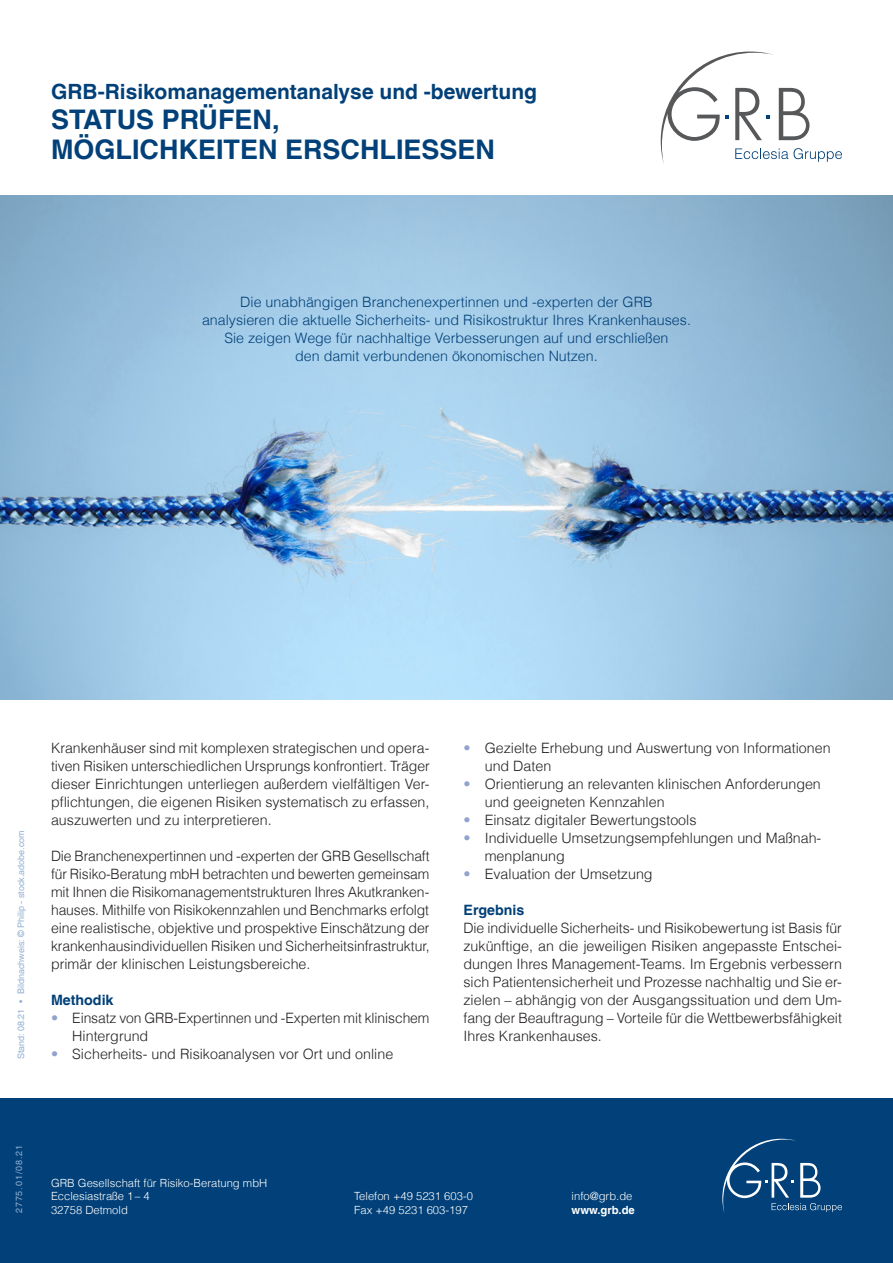
<style>
.page{position:relative;width:893px;height:1263px;background:#fff}
.page>*{position:absolute;margin:0;border:0;box-sizing:border-box;transform-origin:0 0}
.t1{font:700 27px "Helvetica LT";color:#014078}
.t2{font:700 21px "Helvetica LT";color:#014078}
.fließtext_schwarz{font:300 14.25px/18px "Helvetica LT";color:#231f20}
.t3{font:300 14.25px "Helvetica LT";color:#014078}
.Zwischenüberschrift{font:700 14.25px "Helvetica LT";color:#014078}
.Absatzformat_1{font:300 11.25px "Helvetica LT";color:#fff}
.Absatzformat_1-2{font:700 11.25px "Helvetica LT";color:#fff}
.t4{font:9px "Helvetica LT";color:#91afd2}
.t5{font:9px "Helvetica LT";letter-spacing:.1em;color:#91afd2}
.s1{color:#90a3cc}
</style>
<div class="page">
<img style="left:0;top:195px;width:893px;height:504px">
<div style="left:0;top:1099px;width:893px;height:164px;background:#014078"></div>
<svg style="left:661px;top:52px;width:181px;height:111px"></svg>
<svg style="left:722px;top:1139px;width:120px;height:74px"></svg>
<p class="t2" style="left:51px;top:79px;width:488px">GRB-Risikomanagementanalyse und -bewertung</p>
<p class="t1" style="left:51px;top:103px;width:230px">STATUS PRÜFEN,</p>
<p class="t1" style="left:51px;top:133px;width:446px">MÖGLICHKEITEN ERSCHLIESSEN</p>
<p class="t3" style="left:240px;top:293px;width:414px">Die unabhängigen Branchenexpertinnen und -experten der GRB</p>
<p class="t3" style="left:202px;top:311px;width:490px">analysieren die aktuelle Sicherheits- und Risikostruktur Ihres Krankenhauses.</p>
<p class="t3" style="left:224px;top:329px;width:446px">Sie zeigen Wege für nachhaltige Verbesserungen auf und erschließen</p>
<p class="t3" style="left:295px;top:347px;width:304px">den damit verbundenen ökonomischen Nutzen.</p>
<p class="t4" style="left:16px;top:1059px;width:230px;rotate:-90deg">Stand: 08.21 • Bildnachweis: © Philip - stock.adobe.com</p>
<p class="fließtext_schwarz" style="left:51px;top:739px;width:380px;text-align:justify">Krankenhäuser sind mit komplexen strategischen und opera&shy;tiven Risiken unterschiedlichen Ursprungs konfrontiert. Träger dieser Einrichtungen unterliegen außerdem vielfältigen Ver&shy;pflichtungen, die eigenen Risiken systematisch zu erfassen, auszuwerten und zu interpretieren.</p>
<p class="fließtext_schwarz" style="left:51px;top:847px;width:380px;text-align:justify">Die Branchenexpertinnen und -experten der GRB Gesellschaft für Risiko-Beratung mbH betrachten und bewerten gemeinsam mit Ihnen die Risikomanagementstrukturen Ihres Akutkranken&shy;hauses. Mithilfe von Risikokennzahlen und Benchmarks erfolgt eine realistische, objektive und prospektive Einschätzung der krankenhausindividuellen Risiken und Sicherheitsinfrastruktur, primär der klinischen Leistungsbereiche.</p>
<p class="Zwischenüberschrift" style="left:51px;top:991px;width:64px">Methodik</p>
<p class="fließtext_schwarz" style="left:72px;top:1009px;width:359px;text-indent:-21px"><span class="s1">•</span> Einsatz von GRB-Expertinnen und -Experten mit klinischem<br>Hintergrund</p>
<p class="fließtext_schwarz" style="left:51px;top:1045px;width:344px"><span class="s1">•</span> Sicherheits- und Risikoanalysen vor Ort und online</p>
<p class="fließtext_schwarz" style="left:485px;top:739px;width:347px;text-indent:-21px"><span class="s1">•</span> Gezielte Erhebung und Auswertung von Informationen und Daten</p>
<p class="fließtext_schwarz" style="left:485px;top:775px;width:338px;text-indent:-21px"><span class="s1">•</span> Orientierung an relevanten klinischen Anforderungen und geeigneten Kennzahlen</p>
<p class="fließtext_schwarz" style="left:463px;top:811px;width:234px"><span class="s1">•</span> Einsatz digitaler Bewertungstools</p>
<p class="fließtext_schwarz" style="left:485px;top:829px;width:338px;text-indent:-21px"><span class="s1">•</span> Individuelle Umsetzungsempfehlungen und Maßnah&shy;menplanung</p>
<p class="fließtext_schwarz" style="left:463px;top:865px;width:191px"><span class="s1">•</span> Evaluation der Umsetzung</p>
<p class="Zwischenüberschrift" style="left:463px;top:901px;width:62px">Ergebnis</p>
<p class="fließtext_schwarz" style="left:463px;top:919px;width:380px;text-align:justify">Die individuelle Sicherheits- und Risikobewertung ist Basis für zukünftige, an die jeweiligen Risiken angepasste Entschei&shy;dungen Ihres Management-Teams. Im Ergebnis verbessern sich Patientensicherheit und Prozesse nachhaltig und Sie er&shy;zielen – abhängig von der Ausgangssituation und dem Um&shy;fang der Beauftragung – Vorteile für die Wettbewerbsfähigkeit Ihres Krankenhauses.</p>
<p class="t5" style="left:14px;top:1213px;width:70px;rotate:-90deg">2775.01/08.21</p>
<p class="Absatzformat_1" style="left:51px;top:1175px;width:218px">GRB Gesellschaft für Risiko-Beratung mbH</p>
<p class="Absatzformat_1" style="left:51px;top:1189px;width:100px">Ecclesiastraße 1– 4</p>
<p class="Absatzformat_1" style="left:51px;top:1202px;width:78px">32758 Detmold</p>
<p class="Absatzformat_1" style="left:354px;top:1189px;width:120px">Telefon +49 5231 603-0</p>
<p class="Absatzformat_1" style="left:354px;top:1202px;width:115px">Fax +49 5231 603-197</p>
<p class="Absatzformat_1" style="left:572px;top:1189px;width:62px">info@grb.de</p>
<p class="Absatzformat_1-2" style="left:572px;top:1203px;width:65px">www.grb.de</p>
</div>
